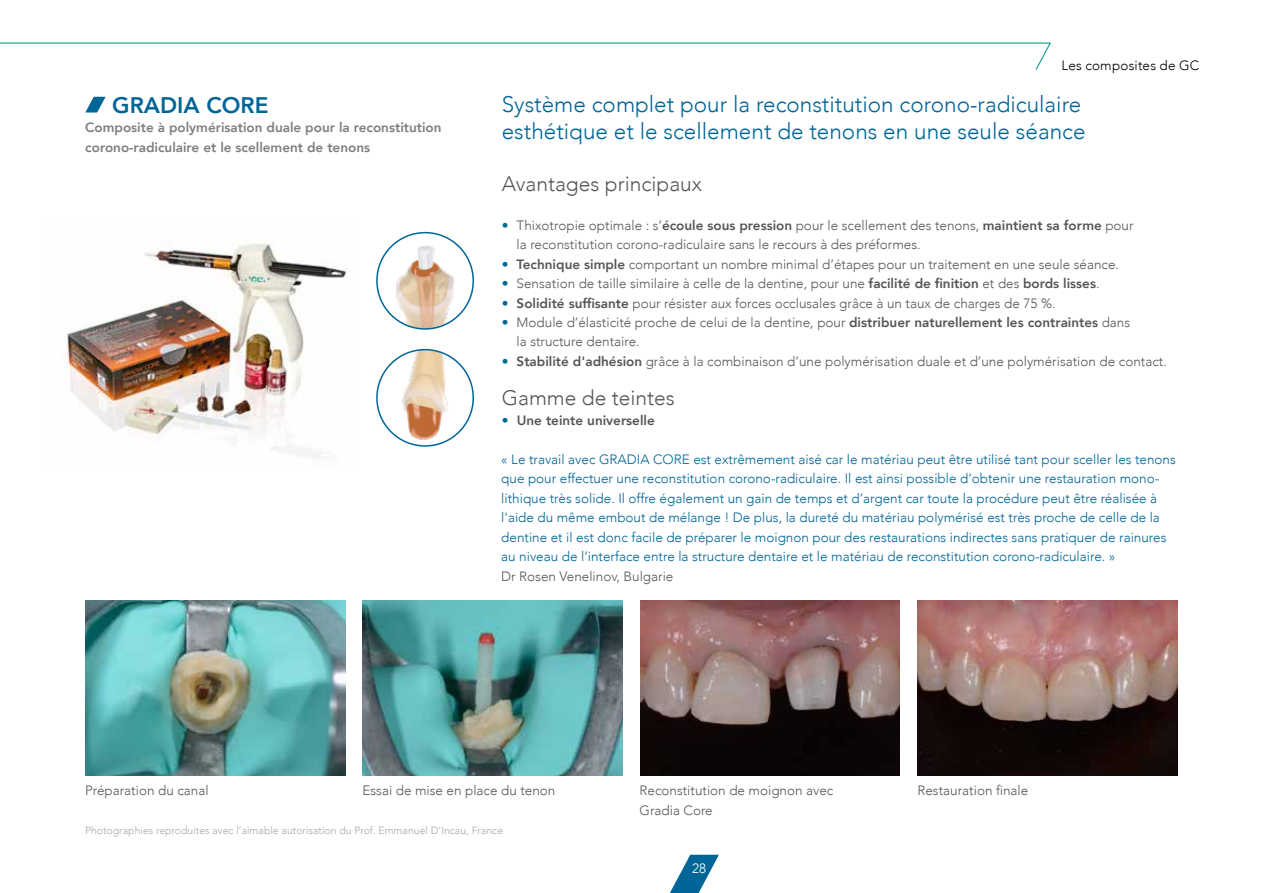
<style>
.page{position:relative;width:1263px;height:893px;background:#fff}
.page>*{position:absolute;margin:0;border:0;box-sizing:border-box;transform-origin:0 0}
.t1{font:300 22.5px/27px "Avenir";color:#006597}
.t2{font:800 22.5px "Avenir";color:#006597}
.t3{font:300 21px "Avenir";color:#555756}
.t4{font:300 13.5px/19.5px "Avenir";color:#555756}
.t5{font:300 13.5px/19.5px "Avenir";color:#006597}
.t6{font:800 13.5px/19.5px "Avenir";color:#7d7f7e}
.t7{font:800 13.5px "Avenir";color:#555756}
.t8{font:300 13.5px "Avenir";letter-spacing:.015em;color:#000}
.t9{font:300 13.5px "Avenir";color:#fff}
.t10{font:300 10.5px "Avenir";color:#a7a9a9}
.s1{font-weight:800;color:#006597}
.s2{font-weight:800}
.s3{color:#006597}
</style>
<div class="page">
<svg style="left:670px;top:855px;width:49px;height:38px"></svg>
<img style="left:62px;top:243px;width:285px;height:214px">
<img style="left:382px;top:350px;width:86px;height:96px">
<div style="left:376px;top:349px;width:98px;height:98px;border:2px solid #006597;border-radius:50%"></div>
<img style="left:380px;top:233px;width:86px;height:96px">
<div style="left:376px;top:232px;width:98px;height:98px;border:2px solid #006597;border-radius:50%"></div>
<img style="left:85px;top:600px;width:260px;height:176px">
<img style="left:362px;top:600px;width:260px;height:176px">
<img style="left:640px;top:600px;width:260px;height:176px">
<img style="left:918px;top:600px;width:260px;height:176px">
<svg style="left:0;top:42px;width:1051px;height:28px"></svg>
<svg style="left:85px;top:97px;width:21px;height:16px"></svg>
<h1 class="t2" style="left:112px;top:87px;width:158px">GRADIA CORE</h1>
<p class="t6" style="left:85px;top:118px;width:358px">Composite à polymérisation duale pour la reconstitution corono-radiculaire et le scellement de tenons</p>
<p class="t8" style="left:1061px;top:57px;width:139px">Les composites de GC</p>
<h1 class="t1" style="left:502px;top:91px;width:585px">Système complet pour la reconstitution corono-radiculaire esthétique et le scellement de tenons en une seule séance</h1>
<h2 class="t3" style="left:502px;top:171px;width:202px">Avantages principaux</h2>
<p class="t4" style="left:517px;top:215px;width:618px;text-indent:-15px"><span class="s1">•</span> Thixotropie optimale : s’<span class="s2">écoule sous pression</span> pour le scellement des tenons, <span class="s2">maintient sa forme</span> pour la reconstitution corono-radiculaire sans le recours à des préformes.</p>
<p class="t4" style="left:502px;top:254px;width:619px"><span class="s1">•</span> <span class="s2">Technique simple</span> comportant un nombre minimal d’étapes pour un traitement en une seule séance.</p>
<p class="t4" style="left:502px;top:274px;width:599px"><span class="s1">•</span> Sensation de taille similaire à celle de la dentine, pour une <span class="s2">facilité de finition</span> et des <span class="s2">bords lisses</span>.</p>
<p class="t4" style="left:502px;top:293px;width:555px"><span class="s1">•</span> <span class="s2">Solidité suffisante</span> pour résister aux forces occlusales grâce à un taux de charges de 75 %.</p>
<p class="t4" style="left:517px;top:313px;width:615px;text-indent:-15px"><span class="s1">•</span> Module d’élasticité proche de celui de la dentine, pour <span class="s2">distribuer naturellement les contraintes</span> dans la structure dentaire.</p>
<p class="t4" style="left:502px;top:352px;width:667px"><span class="s1">•</span> <span class="s2">Stabilité d'adhésion</span> grâce à la combinaison d’une polymérisation duale et d’une polymérisation de contact.</p>
<h2 class="t3" style="left:502px;top:385px;width:175px">Gamme de teintes</h2>
<p class="t7" style="left:502px;top:409px;width:155px"><span class="s3">•</span> Une teinte universelle</p>
<p class="t5" style="left:501px;top:449px;width:676px">« Le travail avec GRADIA CORE est extrêmement aisé car le matériau peut être utilisé tant pour sceller les tenons que pour effectuer une reconstitution corono-radiculaire. Il est ainsi possible d’obtenir une restauration mono&shy;lithique très solide. Il offre également un gain de temps et d’argent car toute la procédure peut être réalisée à l'aide du même embout de mélange ! De plus, la dureté du matériau polymérisé est très proche de celle de la dentine et il est donc facile de préparer le moignon pour des restaurations indirectes sans pratiquer de rainures au niveau de l’interface entre la structure dentaire et le matériau de reconstitution corono-radiculaire. »</p>
<p class="t4" style="left:501px;top:566px;width:174px">Dr Rosen Venelinov, Bulgarie</p>
<p class="t4" style="left:362px;top:781px;width:194px">Essai de mise en place du tenon</p>
<p class="t4" style="left:917px;top:781px;width:112px">Restauration finale</p>
<p class="t4" style="left:85px;top:781px;width:125px">Préparation du canal</p>
<p class="t4" style="left:639px;top:781px;width:195px">Reconstitution de moignon avec<br>Gradia Core</p>
<p class="t10" style="left:85px;top:824px;width:420px">Photographies reproduites avec l’aimable autorisation du Prof. Emmanuel D’Incau, France</p>
<p class="t9" style="left:692px;top:860px;width:16px">28</p>
</div>
